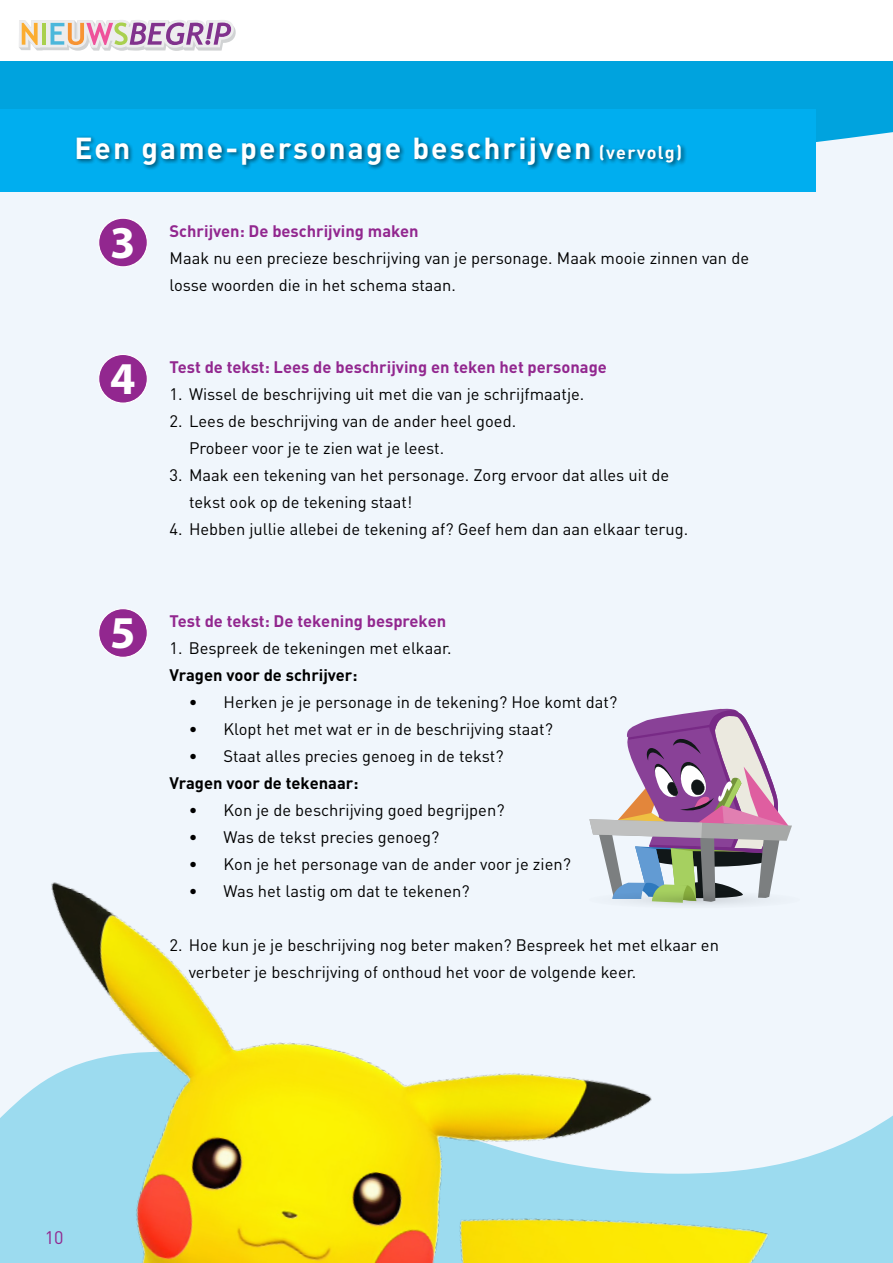
<style>
.page{position:relative;width:893px;height:1263px;background:#fff}
.page>*{position:absolute;margin:0;border:0;box-sizing:border-box;transform-origin:0 0}
.Body_artikel{font:700 45.75px "Myriad Pro";color:#fff}
.t1{font:700 30px "DIN";letter-spacing:.07em;color:#fff}
.t2{font:18px "DIN";color:#92278f}
.Body_artikel-2{font:16.5px/27px "DIN";color:#000}
.Body_artikel-3{font:700 16.5px "DIN";color:#92278f}
.Body_artikel-4{font:700 16.5px "DIN";color:#000}
.s1{font-size:18px}
</style>
<div class="page">
<div style="left:0;top:62px;width:893px;height:152px;background:#00a3de"></div>
<div style="left:0;top:132px;width:893px;height:1050px;background:#f0f6fc"></div>
<svg style="left:19px;top:20px;width:217px;height:31px;background:#d4c1c8"></svg>
<div style="left:0;top:109px;width:816px;height:82px;background:#00aeef"></div>
<div style="left:75px;top:134px;width:612px;height:36px;background:#000;opacity:.3"></div>
<div style="left:99px;top:609px;width:48px;height:48px;background:#92278f;border-radius:50%"></div>
<div style="left:98px;top:608px;width:50px;height:50px;border:1px solid #fff;border-radius:50%"></div>
<div style="left:99px;top:218px;width:48px;height:49px;background:#92278f;border-radius:50%"></div>
<div style="left:98px;top:218px;width:50px;height:49px;border:1px solid #fff;border-radius:50%"></div>
<div style="left:99px;top:354px;width:48px;height:49px;background:#92278f;border-radius:50%"></div>
<div style="left:98px;top:354px;width:50px;height:50px;border:1px solid #fff;border-radius:50%"></div>
<img style="left:0;top:815px;width:845px;height:448px">
<svg style="left:589px;top:707px;width:203px;height:184px"></svg>
<img style="left:589px;top:891px;width:211px;height:17px">
<p class="t1" style="left:74px;top:128px;width:609px">Een game-personage beschrijven <span class="s1">(vervolg)</span></p>
<p class="Body_artikel" style="left:110px;top:212px;width:27px">3</p>
<p class="Body_artikel-3" style="left:170px;top:220px;width:251px">Schrijven: De beschrijving maken</p>
<p class="Body_artikel-2" style="left:170px;top:244px;width:581px">Maak nu een precieze beschrijving van je personage. Maak mooie zinnen van de losse woorden die in het schema staan.</p>
<p class="Body_artikel" style="left:110px;top:349px;width:27px">4</p>
<p class="Body_artikel-3" style="left:170px;top:356px;width:439px">Test de tekst: Lees de beschrijving en teken het personage</p>
<p class="Body_artikel-2" style="left:170px;top:380px;width:416px">1. Wissel de beschrijving uit met die van je schrijfmaatje.</p>
<p class="Body_artikel-2" style="left:170px;top:407px;width:348px">2. Lees de beschrijving van de ander heel goed.</p>
<p class="Body_artikel-2" style="left:189px;top:434px;width:257px">Probeer voor je te zien wat je leest.</p>
<p class="Body_artikel-2" style="left:170px;top:461px;width:501px">3. Maak een tekening van het personage. Zorg ervoor dat alles uit de</p>
<p class="Body_artikel-2" style="left:189px;top:488px;width:225px">tekst ook op de tekening staat!</p>
<p class="Body_artikel-2" style="left:170px;top:515px;width:520px">4. Hebben jullie allebei de tekening af? Geef hem dan aan elkaar terug.</p>
<p class="Body_artikel" style="left:110px;top:603px;width:27px">5</p>
<p class="Body_artikel-3" style="left:170px;top:610px;width:278px">Test de tekst: De tekening bespreken</p>
<p class="Body_artikel-2" style="left:170px;top:634px;width:284px">1. Bespreek de tekeningen met elkaar.</p>
<p class="Body_artikel-4" style="left:170px;top:664px;width:190px">Vragen voor de schrijver:</p>
<p class="Body_artikel-2" style="left:189px;top:688px;width:430px">• Herken je je personage in de tekening? Hoe komt dat?</p>
<p class="Body_artikel-2" style="left:189px;top:715px;width:366px">• Klopt het met wat er in de beschrijving staat?</p>
<p class="Body_artikel-2" style="left:189px;top:742px;width:316px">• Staat alles precies genoeg in de tekst?</p>
<p class="Body_artikel-4" style="left:170px;top:772px;width:190px">Vragen voor de tekenaar:</p>
<p class="Body_artikel-2" style="left:189px;top:796px;width:317px">• Kon je de beschrijving goed begrijpen?</p>
<p class="Body_artikel-2" style="left:189px;top:823px;width:252px">• Was de tekst precies genoeg?</p>
<p class="Body_artikel-2" style="left:189px;top:850px;width:384px">• Kon je het personage van de ander voor je zien?</p>
<p class="Body_artikel-2" style="left:189px;top:877px;width:282px">• Was het lastig om dat te tekenen?</p>
<p class="Body_artikel-2" style="left:189px;top:931px;width:532px;text-indent:-19px">2. Hoe kun je je beschrijving nog beter maken? Bespreek het met elkaar en verbeter je beschrijving of onthoud het voor de volgende keer.</p>
<p class="t2" style="left:45px;top:1226px;width:20px">10</p>
</div>
